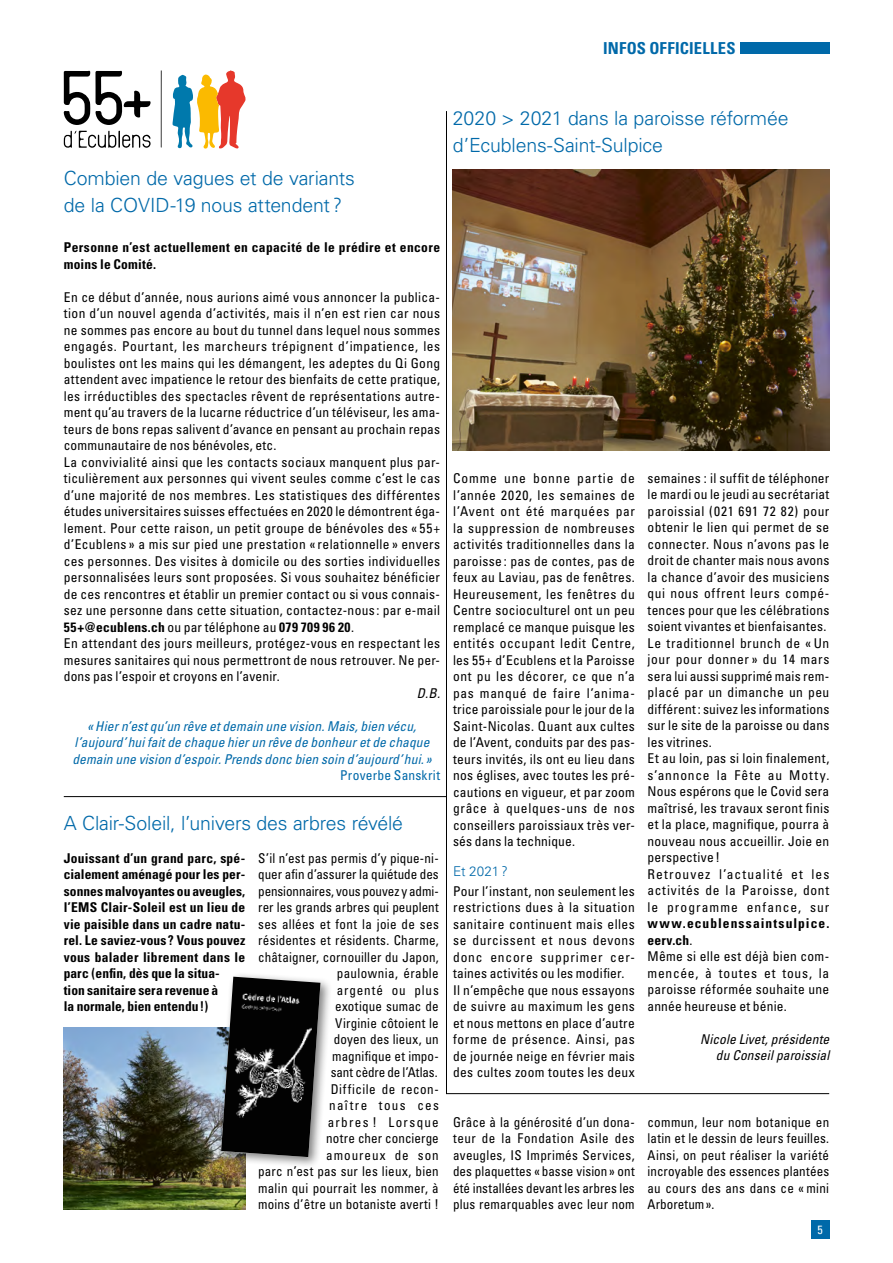
<style>
.page{position:relative;width:893px;height:1263px;background:#fff}
.page>*{position:absolute;margin:0;border:0;box-sizing:border-box;transform-origin:0 0}
.t1{font:300 19.5px/27px "Univers";letter-spacing:-.01em;color:#0069a9}
.t2{font:700 condensed 16.5px "Univers";letter-spacing:.01em;color:#0069a9}
.t3{font:condensed 13.5px/16.5px "Univers";letter-spacing:.02em;color:#000}
.t4{font:700 condensed 13.5px/16.5px "Univers";letter-spacing:.01em;color:#000}
.t5{font:italic condensed 13.5px/16.5px "Univers";letter-spacing:.01em;color:#0069a9;text-align:center}
.t6{font:italic condensed 13.5px/16.5px "Univers";letter-spacing:.01em;color:#000;text-align:right}
.t7{font:condensed 13.5px "Univers";letter-spacing:.02em;color:#0069a9}
.t8{font:300 13.5px "Univers";color:#0069a9}
.t9{font:condensed 12px "Univers";color:#fff}
.s1{font-weight:700}
</style>
<div class="page">
<div style="left:811px;top:1220px;width:18px;height:19px;background:#0069a9"></div>
<hr style="left:64px;top:796px;width:382px;height:1px;background:#000">
<svg style="left:446px;top:111px;width:384px;height:983px"></svg>
<div style="left:740px;top:42px;width:89px;height:12px;background:#0069a9"></div>
<img style="left:453px;top:170px;width:376px;height:280px">
<svg style="left:161px;top:71px;width:1px;height:77px"></svg>
<svg style="left:172px;top:71px;width:74px;height:78px"></svg>
<svg style="left:64px;top:70px;width:87px;height:55px"></svg>
<svg style="left:64px;top:131px;width:87px;height:17px"></svg>
<img style="left:64px;top:1028px;width:182px;height:181px">
<div style="left:217px;top:972px;width:115px;height:197px;background:#000;opacity:.5"></div>
<img style="left:221px;top:977px;width:99px;height:180px">
<p class="t2" style="left:603px;top:38px;width:134px">INFOS OFFICIELLES</p>
<h1 class="t1" style="left:64px;top:165px;width:293px">Combien de vagues et de variants de la COVID‑19 nous attendent ?</h1>
<p class="t4" style="left:64px;top:239px;width:378px">Personne n’est actuellement en capacité de le prédire et encore moins le Comité.</p>
<p class="t3" style="left:64px;top:288px;width:378px">En ce début d’année, nous aurions aimé vous annoncer la publica‑ tion d’un nouvel agenda d’activités, mais il n’en est rien car nous ne sommes pas encore au bout du tunnel dans lequel nous sommes engagés. Pourtant, les marcheurs trépignent d’impatience, les boulistes ont les mains qui les démangent, les adeptes du Qi Gong attendent avec impatience le retour des bienfaits de cette pratique, les irréductibles des spectacles rêvent de représentations autre‑ ment qu’au travers de la lucarne réductrice d’un téléviseur, les ama‑ teurs de bons repas salivent d’avance en pensant au prochain repas communautaire de nos bénévoles, etc.<br>La convivialité ainsi que les contacts sociaux manquent plus par‑ ticulièrement aux personnes qui vivent seules comme c’est le cas d’une majorité de nos membres. Les statistiques des différentes études universitaires suisses effectuées en 2020 le démontrent éga‑ lement. Pour cette raison, un petit groupe de bénévoles des « 55+ d’Ecublens » a mis sur pied une prestation « relationnelle » envers ces personnes. Des visites à domicile ou des sorties individuelles personnalisées leurs sont proposées. Si vous souhaitez bénéficier de ces rencontres et établir un premier contact ou si vous connais‑ sez une personne dans cette situation, contactez-nous : par e‑mail <span class="s1">55+@ecublens.ch</span> ou par téléphone au <span class="s1">079 709 96 20</span>.<br>En attendant des jours meilleurs, protégez-vous en respectant les mesures sanitaires qui nous permettront de nous retrouver. Ne per‑ dons pas l’espoir et croyons en l’avenir.</p>
<p class="t6" style="left:417px;top:684px;width:25px">D.B.</p>
<p class="t5" style="left:72px;top:717px;width:361px">«Hier n’est qu’un rêve et demain une vision. Mais, bien vécu, l’aujourd’hui fait de chaque hier un rêve de bonheur et de chaque demain une vision d’espoir. Prends donc bien soin d’aujourd’hui. »</p>
<p class="t7" style="left:340px;top:767px;width:102px">Proverbe Sanskrit</p>
<h1 class="t1" style="left:64px;top:809px;width:341px">A Clair-Soleil, l’univers des arbres révélé</h1>
<p class="t4" style="left:64px;top:849px;width:183px">Jouissant d’un grand parc, spé&shy;cialement aménagé pour les per&shy;sonnes malvoyantes ou aveugles, l’EMS Clair-Soleil est un lieu de vie paisible dans un cadre natu&shy;rel. Le saviez-vous? Vous pouvez vous balader librement dans le parc (enfin, dès que la situa-<br>tion sanitaire sera revenue à<br>la normale, bien entendu!)</p>
<p class="t3" style="left:258px;top:849px;width:182px;text-align:right">S’il n’est pas permis d’y pique-ni‑ quer afin d’assurer la quiétude des pensionnaires, vous pouvez y admi‑ rer les grands arbres qui peuplent ses allées et font la joie de ses résidentes et résidents. Charme, châtaigner, cornouiller du Japon, paulownia, érable<br>argenté ou plus<br>exotique sumac de<br>Virginie côtoient le<br>doyen des lieux, un<br>magnifique et impo‑<br>sant cèdre de l’Atlas.<br>Difficile de recon‑<br>naître tous ces<br>arbres ! Lorsque<br>notre cher concierge<br>amoureux de son<br>parc n’est pas sur les lieux, bien malin qui pourrait les nommer, à moins d’être un botaniste averti !</p>
<h1 class="t1" style="left:453px;top:105px;width:337px">2020 &gt; 2021 dans la paroisse réformée d’Ecublens-Saint-Sulpice</h1>
<p class="t3" style="left:453px;top:470px;width:183px;text-align:justify">Comme une bonne partie de l’année 2020, les semaines de l’Avent ont été marquées par la suppression de nombreuses activités traditionnelles dans la paroisse : pas de contes, pas de feux au Laviau, pas de fenêtres.<br>Heureusement, les fenêtres du Centre socioculturel ont un peu remplacé ce manque puisque les entités occupant ledit Centre, les 55+ d’Ecublens et la Paroisse ont pu les décorer, ce que n’a pas manqué de faire l’anima‑ trice paroissiale pour le jour de la Saint-Nicolas. Quant aux cultes de l’Avent, conduits par des pas‑ teurs invités, ils ont eu lieu dans nos églises, avec toutes les pré‑ cautions en vigueur, et par zoom grâce à quelques-uns de nos conseillers paroissiaux très ver‑ sés dans la technique.</p>
<p class="t8" style="left:453px;top:863px;width:56px">Et 2021?</p>
<p class="t3" style="left:453px;top:882px;width:183px">Pour l’instant, non seulement les restrictions dues à la situation sanitaire continuent mais elles se durcissent et nous devons donc encore supprimer cer‑ taines activités ou les modifier.<br>Il n’empêche que nous essayons de suivre au maximum les gens et nous mettons en place d’autre forme de présence. Ainsi, pas de journée neige en février mais des cultes zoom toutes les deux</p>
<p class="t3" style="left:648px;top:470px;width:183px">semaines : il suffit de téléphoner le mardi ou le jeudi au secrétariat paroissial (021 691 72 82) pour obtenir le lien qui permet de se connecter. Nous n’avons pas le droit de chanter mais nous avons la chance d’avoir des musiciens qui nous offrent leurs compé‑ tences pour que les célébrations soient vivantes et bienfaisantes.<br>Le traditionnel brunch de « Un jour pour donner » du 14 mars sera lui aussi supprimé mais rem‑ placé par un dimanche un peu différent: suivez les informations sur le site de la paroisse ou dans les vitrines.<br>Et au loin, pas si loin finalement, s’annonce la Fête au Motty.<br>Nous espérons que le Covid sera maîtrisé, les travaux seront finis et la place, magnifique, pourra à nouveau nous accueillir. Joie en perspective!<br>Retrouvez l’actualité et les activités de la Paroisse, dont le programme enfance, sur</p>
<p class="t3" style="left:648px;top:915px;width:183px"><span class="s1">www.ecublenssaintsulpice. eerv.ch</span>.<br>Même si elle est déjà bien com‑ mencée, à toutes et tous, la paroisse réformée souhaite une année heureuse et bénie.</p>
<p class="t6" style="left:700px;top:1031px;width:131px">Nicole Livet, présidente du Conseil paroissial</p>
<p class="t3" style="left:453px;top:1113px;width:183px;text-align:justify">Grâce à la générosité d’un dona‑ teur de la Fondation Asile des aveugles, IS Imprimés Services, des plaquettes «basse vision» ont été installées devant les arbres les plus remarquables avec leur nom</p>
<p class="t3" style="left:647px;top:1113px;width:183px;text-align:justify">commun, leur nom botanique en latin et le dessin de leurs feuilles.<br>Ainsi, on peut réaliser la variété incroyable des essences plantées au cours des ans dans ce « mini Arboretum».</p>
<p class="t9" style="left:817px;top:1222px;width:7px">5</p>
</div>
